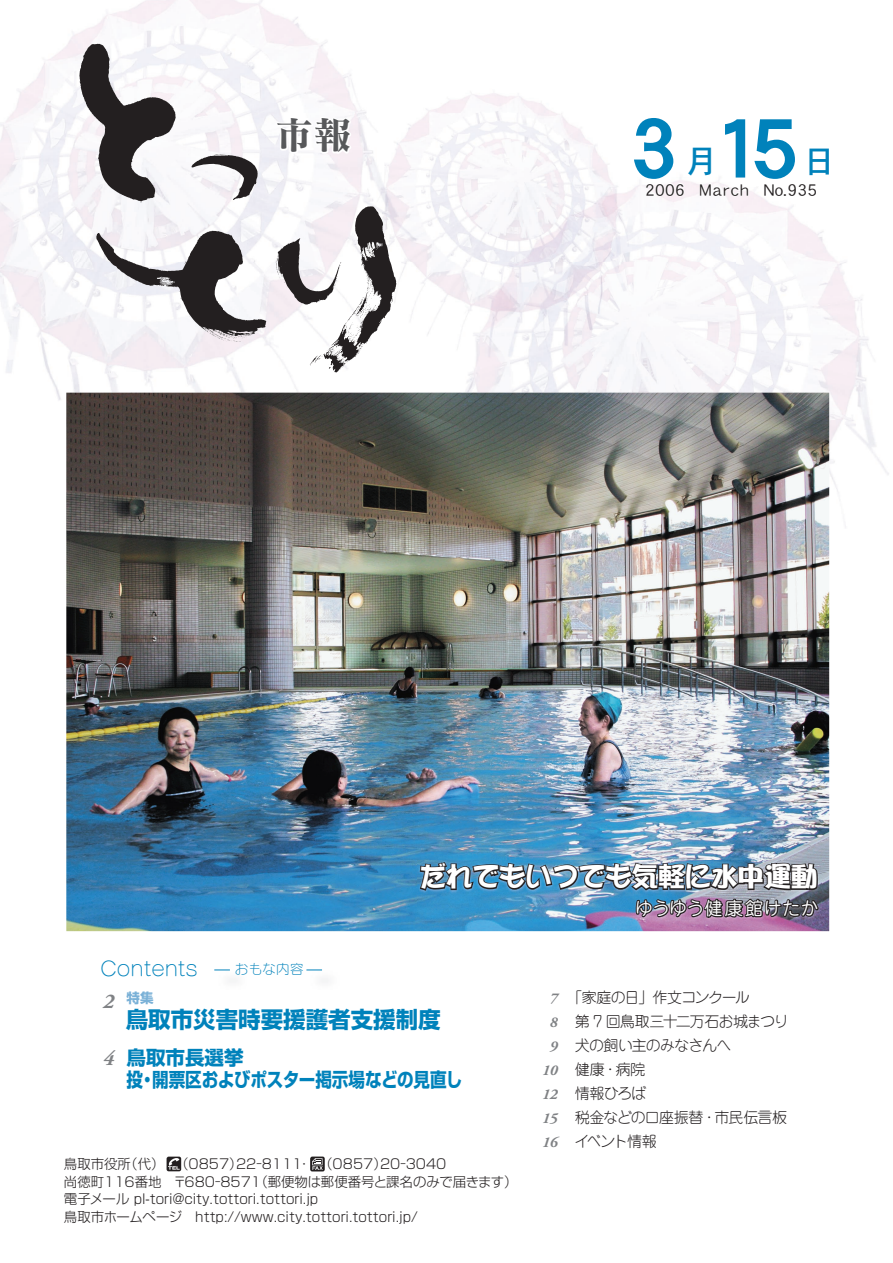
<style>
.page{position:relative;width:893px;height:1263px;background:#fff}
.page>*{position:absolute;margin:0;border:0;box-sizing:border-box;transform-origin:0 0}
.t1{font:90px "DFHS Gothic Std W7";color:#0082bb}
.t2{font:38.25px "Matisse Pro B";color:#57585a}
.t3{font:33px "DFHS Gothic Std W5";color:#0082bb}
.t4{font:27px "DFPOP1 Std W12";letter-spacing:-.02em;color:#fff}
.t5{font:700 22.5px "Shin Go Pro";color:#0082bb}
.t6{font:italic 700 21px "Adobe Garamond";color:#808285}
.t7{font:700 19.5px/22.5px "Shin Go Pro";color:#0082bb}
.t8{font:19.5px "Seurat Pro L";letter-spacing:.02em;color:#0082bb}
.t9{font:700 19.5px "Shin Go Pro";color:#0082bb;scale:.85 1}
.t10{font:18px "DFHS Gothic Std W3";letter-spacing:.05em;color:#231f20}
.t11{font:18px "Jun 201 Pro";letter-spacing:.01em;color:#fff}
.t12{font:300 15px/24px "Jun 101 Pro";letter-spacing:-.055em;color:#231f20}
.t13{font:italic 700 15px/24px "Adobe Garamond";letter-spacing:-.02em;color:#808285;text-align:center}
.t14{font:300 13.5px/17.5px "Shin Go Pro";color:#231f20}
.t15{font:300 13.5px "Shin Go Pro";letter-spacing:-.02em;color:#231f20}
.t16{font:13.5px "Seurat Pro L";letter-spacing:.02em;color:#0082bb}
.t17{font:700 13.5px "Shin Go Pro";color:#7ab1d7}
</style>
<div class="page">
<img style="left:0;top:0;width:870px;height:421px">
<img style="left:788px;top:421px;width:101px;height:511px">
<svg style="left:310px;top:1156px;width:15px;height:15px"></svg>
<svg style="left:167px;top:1156px;width:14px;height:15px"></svg>
<img style="left:66px;top:393px;width:763px;height:538px">
<img style="left:230px;top:979px;width:7px;height:3px">
<svg style="left:214px;top:970px;width:16px;height:1px"></svg>
<img style="left:322px;top:979px;width:6px;height:3px">
<svg style="left:306px;top:970px;width:16px;height:1px"></svg>
<svg style="left:191px;top:154px;width:67px;height:46px"></svg>
<svg style="left:79px;top:43px;width:97px;height:160px"></svg>
<svg style="left:96px;top:230px;width:171px;height:112px"></svg>
<svg style="left:274px;top:101px;width:123px;height:271px"></svg>
<svg style="left:645px;top:182px;width:41px;height:15px"></svg>
<svg style="left:699px;top:178px;width:50px;height:20px"></svg>
<svg style="left:763px;top:181px;width:55px;height:17px"></svg>
<img style="left:418px;top:743px;width:402px;height:185px">
<h2 class="t2" style="left:275px;top:110px;width:78px">市報</h2>
<h1 class="t1" style="left:630px;top:97px;width:169px">3 15</h1>
<h3 class="t10" style="left:763px;top:179px;width:55px">No.935</h3>
<h3 class="t3" style="left:685px;top:143px;width:34px">月</h3>
<h3 class="t3" style="left:803px;top:143px;width:34px">日</h3>
<h3 class="t10" style="left:645px;top:179px;width:40px">2006</h3>
<h3 class="t10" style="left:699px;top:179px;width:51px">March</h3>
<h3 class="t8" style="left:100px;top:956px;width:99px">CONTENTS</h3>
<p class="t16" style="left:235px;top:960px;width:70px">おもな内容</p>
<h3 class="t4" style="left:419px;top:862px;width:400px">だれでもいつでも気軽に水中運動</h3>
<h3 class="t11" style="left:635px;top:894px;width:185px">ゆうゆう健康館けたか</h3>
<h3 class="t6" style="left:103px;top:990px;width:12px">2</h3>
<h3 class="t6" style="left:103px;top:1047px;width:12px">4</h3>
<p class="t17" style="left:127px;top:987px;width:29px">特集</p>
<h3 class="t5" style="left:126px;top:1001px;width:316px">鳥取市災害時要援護者支援制度</h3>
<h3 class="t7" style="left:152px;top:1044px;width:312px;text-indent:-26px">鳥取市長選挙<br>開票区およびポスター掲示場などの見直し</h3>
<h3 class="t9" style="left:127px;top:1064px;width:21px">投</h3>
<h3 class="t9" style="left:139px;top:1064px;width:21px">・</h3>
<p class="t14" style="left:124px;top:1153px;width:42px">（代(</p>
<p class="t14" style="left:51px;top:1153px;width:82px">　鳥取市役所</p>
<p class="t14" style="left:175px;top:1153px;width:69px">)0857(</p>
<p class="t14" style="left:236px;top:1153px;width:68px">22－8111</p>
<p class="t14" style="left:297px;top:1153px;width:15px">・</p>
<p class="t14" style="left:319px;top:1153px;width:69px">)0857(</p>
<p class="t14" style="left:380px;top:1153px;width:68px">20－3040</p>
<p class="t15" style="left:254px;top:1170px;width:265px">（郵便物は郵便番号と課名のみで届きます(</p>
<p class="t14" style="left:51px;top:1171px;width:369px">　尚徳町116番地　〒680－8571<br>　電子メール pl-tori@city.tottori.tottori j p.<br>　鳥取市ホームページ　http://www.city.tottori.tottori j p. /</p>
<p class="t13" style="left:542px;top:986px;width:17px">7<br>8<br>9<br>10<br>12<br>15<br>16</p>
<p class="t12" style="left:575px;top:983px;width:215px;text-indent:-8px">「家庭の日」作文コンクール<br>第 7 回鳥取三十二万石お城まつり犬の飼い主のみなさんへ<br>健康・病院<br>情報ひろば<br>税金などの口座振替・市民伝言板イベント情報</p>
</div>
